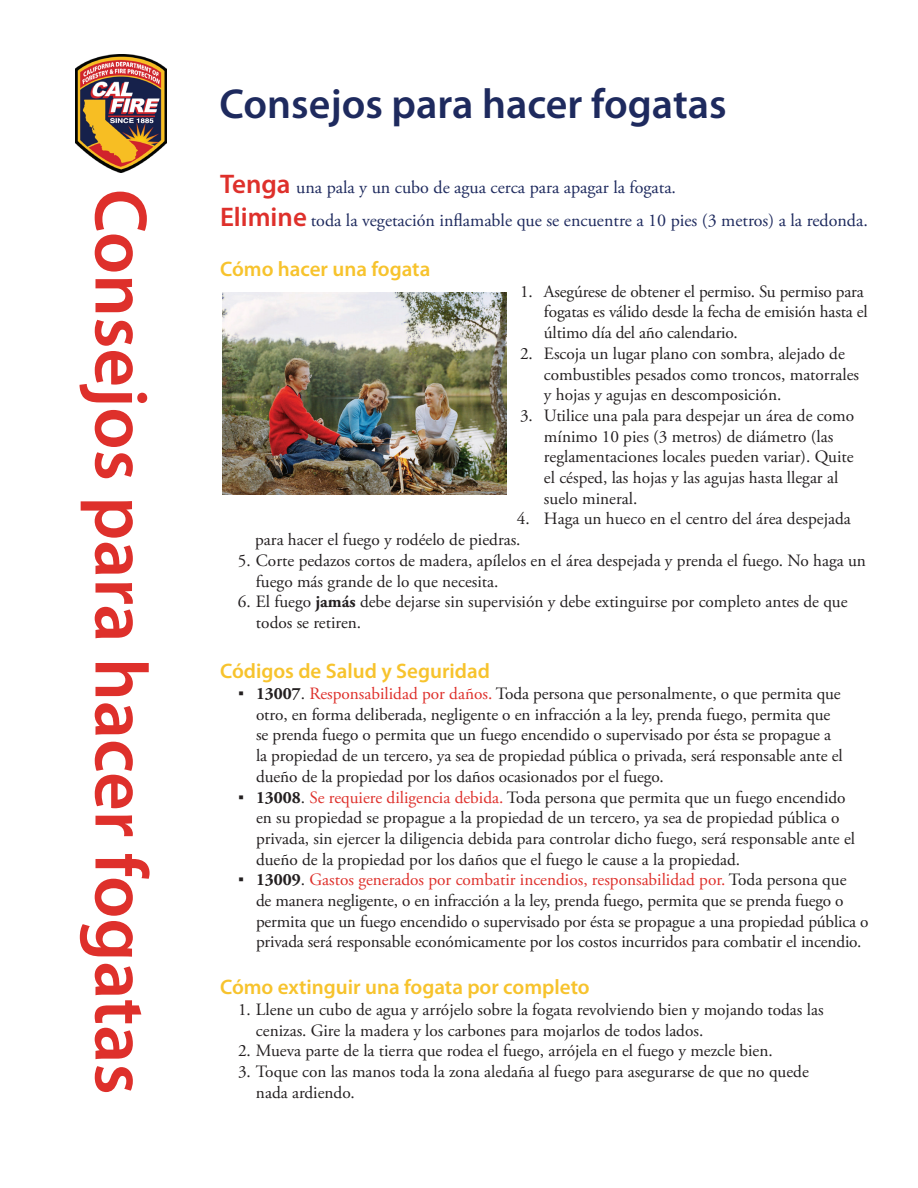
<style>
.page{position:relative;width:918px;height:1188px;background:#fff}
.page>*{position:absolute;margin:0;border:0;box-sizing:border-box;transform-origin:0 0}
.t1{font:600 75px "Myriad Pro";color:#de302b}
.t2{font:600 42px "Myriad Pro";color:#1e2a5e}
.t3{font:600 21px "Myriad Pro";color:#f7c32d}
.t4{font:18px/32.4px "Adobe Garamond Pro";color:#1e2a5e}
.t5{font:17.25px/20.7px "Adobe Garamond Pro";color:#231f20}
.s1{font-family:"Myriad Pro";font-weight:600;font-size:27px;color:#de302b}
.s2{font-weight:700}
.s3{font-family:"Times New Roman"}
.s4{color:#de302b}
</style>
<div class="page">
<img style="left:75px;top:54px;width:91px;height:118px">
<img style="left:223px;top:292px;width:283px;height:202px">
<h1 class="t1" style="left:168px;top:189px;width:907px;rotate:90deg">Consejos para hacer fogatas</h1>
<h2 class="t2" style="left:219px;top:77px;width:509px">Consejos para hacer fogatas</h2>
<p class="t4" style="left:220px;top:172px;width:649px"><span class="s1">Tenga</span> una pala y un cubo de agua cerca para apagar la fogata.<br><span class="s1">Elimine</span> toda la vegetación inflamable que se encuentre a 10 pies (3 metros) a la redonda.</p>
<p class="t3" style="left:220px;top:256px;width:212px">Cómo hacer una fogata</p>
<p class="t5" style="left:544px;top:282px;width:325px;text-indent:-24px">1. Asegúrese de obtener el permiso. Su permiso para fogatas es válido desde la fecha de emisión hasta el último día del año calendario.</p>
<p class="t5" style="left:544px;top:344px;width:317px;text-indent:-24px">2. Escoja un lugar plano con sombra, alejado de combustibles pesados como troncos, matorrales y hojas y agujas en descomposición.</p>
<p class="t5" style="left:544px;top:406px;width:312px;text-indent:-24px">3. Utilice una pala para despejar un área de como mínimo 10 pies (3 metros) de diámetro (las reglamentaciones locales pueden variar). Quite el césped, las hojas y las agujas hasta llegar al suelo mineral.</p>
<p class="t5" style="left:255px;top:509px;width:597px;text-indent:262px">4. Haga un hueco en el centro del área despejada para hacer el fuego y rodéelo de piedras.</p>
<p class="t5" style="left:256px;top:551px;width:611px;text-indent:-18px">5. Corte pedazos cortos de madera, apílelos en el área despejada y prenda el fuego. No haga un fuego más grande de lo que necesita.</p>
<p class="t5" style="left:256px;top:592px;width:593px;text-indent:-18px">6. El fuego <span class="s2">jamás</span> debe dejarse sin supervisión y debe extinguirse por completo antes de que todos se retiren.</p>
<p class="t3" style="left:220px;top:658px;width:271px">Códigos de Salud y Seguridad</p>
<p class="t5" style="left:256px;top:684px;width:588px;text-indent:-18px"><span class="s3">▪</span> <span class="s2">13007</span>. <span class="s4">Responsabilidad por daños.</span> Toda persona que personalmente, o que permita que otro, en forma deliberada, negligente o en infracción a la ley, prenda fuego, permita que se prenda fuego o permita que un fuego encendido o supervisado por ésta se propague a la propiedad de un tercero, ya sea de propiedad pública o privada, será responsable ante el dueño de la propiedad por los daños ocasionados por el fuego.</p>
<p class="t5" style="left:256px;top:787px;width:601px;text-indent:-18px"><span class="s3">▪</span> <span class="s2">13008</span>. <span class="s4">Se requiere diligencia debida.</span> Toda persona que permita que un fuego encendido en su propiedad se propague a la propiedad de un tercero, ya sea de propiedad pública o privada, sin ejercer la diligencia debida para controlar dicho fuego, será responsable ante el dueño de la propiedad por los daños que el fuego le cause a la propiedad.</p>
<p class="t5" style="left:256px;top:870px;width:614px;text-indent:-18px"><span class="s3">▪</span> <span class="s2">13009</span>. <span class="s4">Gastos generados por combatir incendios, responsabilidad por.</span> Toda persona que<br>de manera negligente, o en infracción a la ley, prenda fuego, permita que se prenda fuego o permita que un fuego encendido o supervisado por ésta se propague a una propiedad pública o privada será responsable económicamente por los costos incurridos para combatir el incendio.</p>
<p class="t3" style="left:220px;top:974px;width:371px">Cómo extinguir una fogata por completo</p>
<p class="t5" style="left:256px;top:1000px;width:569px;text-indent:-18px">1. Llene un cubo de agua y arrójelo sobre la fogata revolviendo bien y mojando todas las cenizas. Gire la madera y los carbones para mojarlos de todos lados.</p>
<p class="t5" style="left:238px;top:1041px;width:536px">2. Mueva parte de la tierra que rodea el fuego, arrójela en el fuego y mezcle bien.</p>
<p class="t5" style="left:256px;top:1062px;width:554px;text-indent:-18px">3. Toque con las manos toda la zona aledaña al fuego para asegurarse de que no quede nada ardiendo.</p>
</div>
